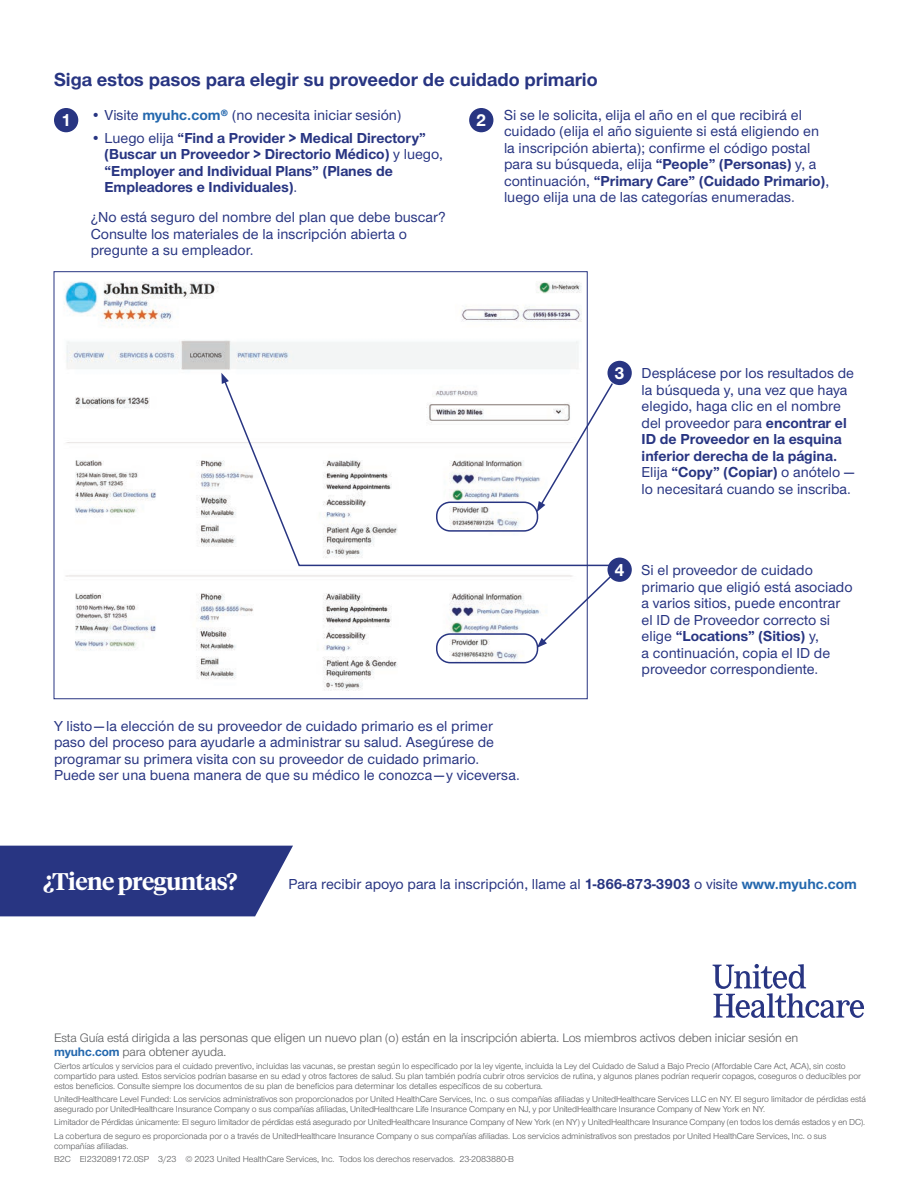
<style>
.page{position:relative;width:918px;height:1188px;background:#fff}
.page>*{position:absolute;margin:0;border:0;box-sizing:border-box;transform-origin:0 0}
.t1{font:600 24px "UHC Serif Headline";letter-spacing:-.02em;color:#fff}
.t2{font:700 19.5px "UHC Sans";color:#283582}
.t3{font:700 17.55px "UHC Sans";color:#fff}
.t4{font:500 15px/16.5px "UHC Sans";color:#283582}
.t5{font:700 15px/16.5px "UHC Sans";color:#283582}
.t6{font:12.75px/13.5px "UHC Sans";letter-spacing:-.01em;color:#57585a}
.t7{font:9px/9.8px "UHC Sans";letter-spacing:-.01em;color:#57585a}
.s1{font-weight:700;color:#2468ae}
.s2{font-weight:500}
.s3{font-weight:700}
</style>
<div class="page">
<img style="left:64px;top:281px;width:518px;height:410px">
<div style="left:0;top:846px;width:293px;height:70px;background:#283582"></div>
<svg style="left:713px;top:964px;width:151px;height:54px"></svg>
<div style="left:54px;top:108px;width:24px;height:24px;background:#283582;border-radius:50%"></div>
<div style="left:469px;top:108px;width:24px;height:24px;background:#283582;border-radius:50%"></div>
<div style="left:608px;top:361px;width:24px;height:24px;background:#283582;border-radius:50%"></div>
<div style="left:608px;top:558px;width:24px;height:24px;background:#283582;border-radius:50%"></div>
<svg style="left:223px;top:378px;width:391px;height:189px"></svg>
<svg style="left:221px;top:373px;width:8px;height:11px"></svg>
<div style="left:436px;top:502px;width:102px;height:30px;border:2px solid #283582;border-radius:14px"></div>
<div style="left:436px;top:633px;width:102px;height:30px;border:2px solid #283582;border-radius:14px"></div>
<svg style="left:537px;top:381px;width:77px;height:131px"></svg>
<svg style="left:537px;top:573px;width:77px;height:75px"></svg>
<h2 class="t2" style="left:54px;top:66px;width:545px">Siga estos pasos para elegir su proveedor de cuidado primario</h2>
<h3 class="t4" style="left:91px;top:106px;width:312px">• Visite <span class="s1">myuhc.com®</span> (no necesita iniciar sesión)</h3>
<h3 class="t5" style="left:104px;top:129px;width:340px;text-indent:-14px"><span class="s2">• Luego elija</span> “Find a Provider &gt; Medical Directory” (Buscar un Proveedor &gt; Directorio Médico) <span class="s2">y luego, </span>“Employer and Individual Plans” (Planes de Empleadores e Individuales)<span class="s2">.</span></h3>
<h3 class="t4" style="left:91px;top:208px;width:357px">¿No está seguro del nombre del plan que debe buscar?<br>Consulte los materiales de la inscripción abierta o pregunte a su empleador.</h3>
<h3 class="t3" style="left:61px;top:108px;width:12px">1</h3>
<h3 class="t3" style="left:476px;top:108px;width:12px">2</h3>
<p class="t4" style="left:504px;top:106px;width:327px">Si se le solicita, elija el año en el que recibirá el cuidado (elija el año siguiente si está eligiendo en la inscripción abierta); confirme el código postal para su búsqueda, elija <span class="s3">“People” (Personas)</span> y, a continuación, <span class="s3">“Primary Care” (Cuidado Primario)</span>, luego elija una de las categorías enumeradas.</p>
<h3 class="t3" style="left:615px;top:361px;width:12px">3</h3>
<p class="t4" style="left:642px;top:364px;width:214px">Desplácese por los resultados de la búsqueda y, una vez que haya elegido, haga clic en el nombre del proveedor para <span class="s3">encontrar el<br>ID de Proveedor en la esquina inferior derecha de la página.<br></span>Elija <span class="s3">“Copy” (Copiar)</span> o anótelo — lo necesitará cuando se inscriba.</p>
<h3 class="t3" style="left:615px;top:558px;width:12px">4</h3>
<h3 class="t4" style="left:642px;top:561px;width:213px">Si el proveedor de cuidado primario que eligió está asociado a varios sitios, puede encontrar el ID de Proveedor correcto si elige <span class="s3">“Locations” (Sitios)</span> y,<br>a continuación, copia el ID de proveedor correspondiente.</h3>
<p class="t4" style="left:54px;top:717px;width:467px">Y listo—la elección de su proveedor de cuidado primario es el primer paso del proceso para ayudarle a administrar su salud. Asegúrese de programar su primera visita con su proveedor de cuidado primario.<br>Puede ser una buena manera de que su médico le conozca—y viceversa.</p>
<h1 class="t1" style="left:43px;top:865px;width:196px">¿Tiene preguntas?</h1>
<h3 class="t4" style="left:288px;top:876px;width:570px">Para recibir apoyo para la inscripción, llame al <span class="s3">1-866-873-3903</span> o visite <span class="s1">www.myuhc.com</span></h3>
<h3 class="t6" style="left:54px;top:1031px;width:746px">Esta Guía está dirigida a las personas que eligen un nuevo plan (o) están en la inscripción abierta. Los miembros activos deben iniciar sesión en <span class="s1">myuhc.com</span> para obtener ayuda.</h3>
<p class="t7" style="left:54px;top:1061px;width:808px">Ciertos artículos y servicios para el cuidado preventivo, incluidas las vacunas, se prestan según lo especificado por la ley vigente, incluida la Ley del Cuidado de Salud a Bajo Precio (Affordable Care Act, ACA), sin costo compartido para usted. Estos servicios podrían basarse en su edad y otros factores de salud. Su plan también podría cubrir otros servicios de rutina, y algunos planes podrían requerir copagos, coseguros o deducibles por estos beneficios. Consulte siempre los documentos de su plan de beneficios para determinar los detalles específicos de su cobertura.</p>
<p class="t7" style="left:54px;top:1094px;width:813px">UnitedHealthcare Level Funded: Los servicios administrativos son proporcionados por United HealthCare Services, Inc. o sus compañías afiliadas y UnitedHealthcare Services LLC en NY. El seguro limitador de pérdidas está asegurado por UnitedHealthcare Insurance Company o sus compañías afiliadas, UnitedHealthcare Life Insurance Company en NJ, y por UnitedHealthcare Insurance Company of New York en NY.</p>
<p class="t7" style="left:54px;top:1115px;width:813px;line-height:13.5px">Limitador de Pérdidas únicamente: El seguro limitador de pérdidas está asegurado por UnitedHealthcare Insurance Company of New York (en NY) y UnitedHealthcare Insurance Company (en todos los demás estados y en DC).<br>La cobertura de seguro es proporcionada por o a través de UnitedHealthcare Insurance Company o sus compañías afiliadas. Los servicios administrativos son prestados por United HealthCare Services, Inc. o sus</p>
<p class="t7" style="left:54px;top:1139px;width:461px;line-height:13.5px">compañías afiliadas.<br>B2C EI232089172.0SP 3/23 © 2023 United HealthCare Services, Inc. Todos los derechos reservados. 23-2083880-B</p>
</div>
